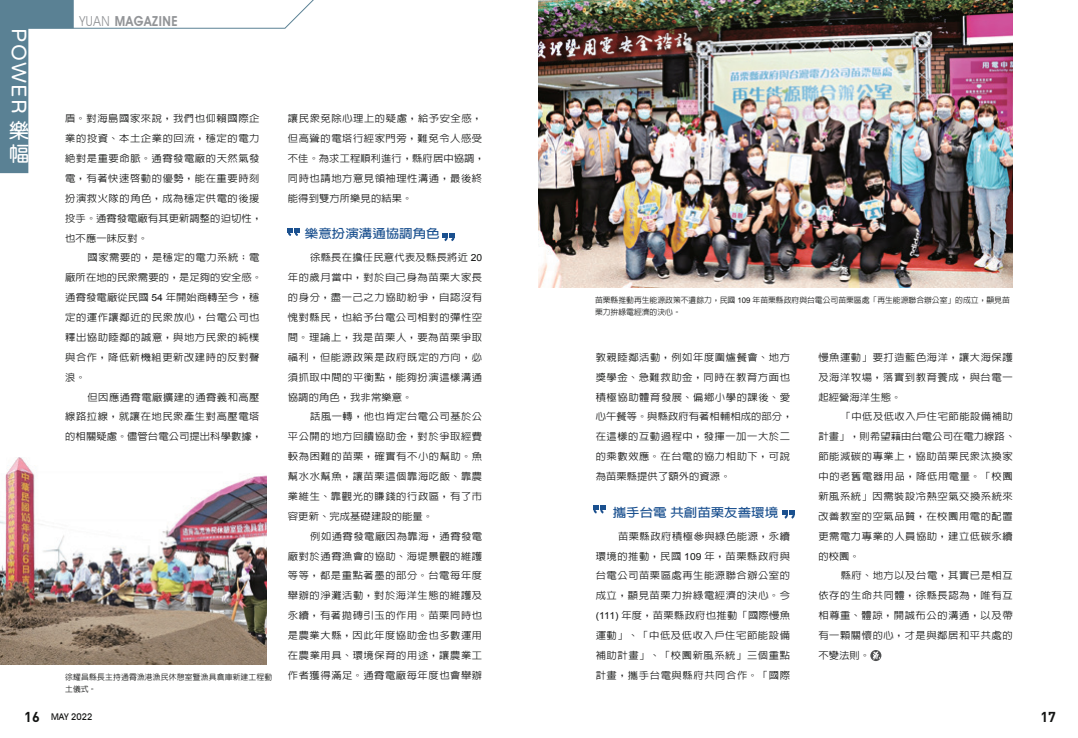
<style>
.page{position:relative;width:1078px;height:738px;background:#fff}
.page>*{position:absolute;margin:0;border:0;box-sizing:border-box;transform-origin:0 0}
.t1{font:21.3px/22.5px "jf openhuninn 1.1";letter-spacing:.06em;color:#fff}
.t2{font:700 14.2px "DIN";color:#131413}
.t3{font:600 13.8px "Avant Garde IT Cby BT";letter-spacing:.05em;color:#929497;scale:.9 1}
.中標{font:700 12.1px "AR Hei B5";color:#1a508f;scale:1.11 1}
.內文{font:500 9.8px/19.8px "AR Hei B5";letter-spacing:.055em;color:#131413;scale:1.05 1}
.t4{font:500 9.2px "Avant Garde IT Cby BT";color:#131413}
.圖說{font:500 7.8px/12px "AR Hei B5";color:#131413}
.圖說-2{font:500 7.8px/12px "AR Hei B5";letter-spacing:.02em;color:#131413}
.s1{font-weight:400}
.s2{font-family:"Arial";font-weight:400}
.s3{font-family:"DIN";font-weight:700;font-size:14.2px}
</style>
<div class="page">
<img style="left:539px;top:0;width:473px;height:287px">
<svg style="left:870px;top:649px;width:11px;height:11px"></svg>
<svg style="left:872px;top:651px;width:8px;height:8px"></svg>
<img style="left:0;top:457px;width:266px;height:206px">
<svg style="left:442px;top:233px;width:13px;height:9px"></svg>
<svg style="left:782px;top:510px;width:13px;height:9px"></svg>
<svg style="left:287px;top:228px;width:13px;height:8px"></svg>
<svg style="left:593px;top:505px;width:12px;height:9px"></svg>
<svg style="left:0;top:0;width:314px;height:173px"></svg>
<h3 class="t3" style="left:79px;top:13px;width:111px"><span class="s1">YUAN</span> MAGAZINE</h3>
<h1 class="t1" style="left:31px;top:28px;width:86px;rotate:90deg">POWER</h1>
<h1 class="t1" style="left:9px;top:119px;width:22px">樂幅</h1>
<p class="內文" style="left:65px;top:109px;width:189px">盾。對海島國家來說，我們也仰賴國際企業的投資、本土企業的回流，穩定的電力絕對是重要命脈。通霄發電廠的天然氣發電，有著快速啟動的優勢，能在重要時刻扮演救火隊的角色，成為穩定供電的後援投手。通霄發電廠有其更新調整的迫切性，也不應一昧反對。</p>
<p class="內文" style="left:65px;top:248px;width:189px;text-indent:22px">國家需要的，是穩定的電力系統；電廠所在地的民眾需要的，是足夠的安全感。通霄發電廠從民國 <span class="s2">54</span> 年開始商轉至今，穩定的運作讓鄰近的民眾放心，台電公司也釋出協助睦鄰的誠意，與地方民眾的純樸與合作，降低新機組更新改建時的反對聲浪。</p>
<p class="內文" style="left:65px;top:386px;width:189px;text-indent:22px">但因應通霄電廠擴建的通霄義和高壓線路拉線，就讓在地民眾產生對高壓電塔的相關疑慮。儘管台電公司提出科學數據，</p>
<p class="內文" style="left:288px;top:109px;width:189px">讓民眾免除心理上的疑慮，給予安全感，但高聳的電塔行經家門旁，難免令人感受不佳。為求工程順利進行，縣府居中協調，同時也請地方意見領袖理性溝通，最後終能得到雙方所樂見的結果。</p>
<p class="中標" style="left:305px;top:227px;width:123px">樂意扮演溝通協調角色</p>
<p class="內文" style="left:288px;top:248px;width:186px;text-align:justify;text-indent:22px">徐縣長在擔任民意代表及縣長將近 <span class="s2">20</span>年的歲月當中，對於自己身為苗栗大家長的身分，盡一己之力協助紛爭，自認沒有愧對縣民，也給予台電公司相對的彈性空間。理論上，我是苗栗人，要為苗栗爭取福利，但能源政策是政府既定的方向，必須抓取中間的平衡點，能夠扮演這樣溝通協調的角色，我非常樂意。</p>
<p class="內文" style="left:288px;top:406px;width:186px;text-align:justify;text-indent:22px">話風一轉，他也肯定台電公司基於公平公開的地方回饋協助金，對於爭取經費較為困難的苗栗，確實有不小的幫助。魚幫水水幫魚，讓苗栗這個靠海吃飯、靠農業維生、靠觀光的賺錢的行政區，有了市容更新、完成基礎建設的能量。</p>
<p class="內文" style="left:288px;top:525px;width:186px;text-align:justify;text-indent:22px">例如通霄發電廠因為靠海，通霄發電廠對於通霄漁會的協助、海堤景觀的維護等等，都是重點著墨的部分。台電每年度舉辦的淨灘活動，對於海洋生態的維護及永續，有著拋磚引玉的作用。苗栗同時也是農業大縣，因此年度協助金也多數運用在農業用具、環境保育的用途，讓農業工作者獲得滿足。通霄電廠每年度也會舉辦</p>
<p class="圖說" style="left:595px;top:293px;width:416px">苗栗縣推動再生能源政策不遺餘力，民國 <span class="s2">109</span> 年苗栗縣政府與台電公司苗栗區處「再生能源聯合辦公室」的成立，顯見苗栗力拚綠電經濟的決心。</p>
<p class="內文" style="left:818px;top:347px;width:186px;text-align:justify">慢魚運動」要打造藍色海洋，讓大海保護及海洋牧場，落實到教育養成，與台電一起經營海洋生態。</p>
<p class="內文" style="left:818px;top:406px;width:189px;text-indent:22px">「中低及低收入戶住宅節能設備補助計畫」，則希望藉由台電公司在電力線路、節能減碳的專業上，協助苗栗民眾汰換家中的老舊電器用品，降低用電量。「校園新風系統」因需裝設冷熱空氣交換系統來改善教室的空氣品質，在校園用電的配置更需電力專業的人員協助，建立低碳永續的校園。</p>
<p class="內文" style="left:818px;top:565px;width:186px;text-align:justify;text-indent:22px">縣府、地方以及台電，其實已是相互依存的生命共同體，徐縣長認為，唯有互相尊重、體諒，開誠布公的溝通，以及帶有一顆關懷的心，才是與鄰居和平共處的不變法則。</p>
<p class="內文" style="left:595px;top:347px;width:189px">敦親睦鄰活動，例如年度圍爐餐會、地方獎學金、急難救助金，同時在教育方面也積極協助體育發展、偏鄉小學的課後、愛心午餐等。與縣政府有著相輔相成的部分，在這樣的互動過程中，發揮一加一大於二的乘數效應。在台電的協力相助下，可說為苗栗縣提供了額外的資源。</p>
<p class="中標" style="left:612px;top:505px;width:150px">攜手台電共創苗栗友善環境</p>
<p class="內文" style="left:595px;top:525px;width:186px;text-align:justify;text-indent:22px">苗栗縣政府積極參與綠色能源，永續環境的推動，民國 <span class="s2">109</span> 年，苗栗縣政府與台電公司苗栗區處再生能源聯合辦公室的成立，顯見苗栗力拚綠電經濟的決心。今<span class="s2">(111)</span> 年度，苗栗縣政府也推動「國際慢魚運動」、「中低及低收入戶住宅節能設備補助計畫」、「校園新風系統」三個重點計畫，攜手台電與縣府共同合作。「國際</p>
<p class="圖說-2" style="left:65px;top:670px;width:208px">徐耀昌縣長主持通霄漁港漁民休憩室暨漁具倉庫新建工程動土儀式。</p>
<p class="t4" style="left:24px;top:710px;width:69px"><span class="s3">16</span> MAY 2022</p>
<h2 class="t2" style="left:1040px;top:707px;width:17px">17</h2>
</div>
